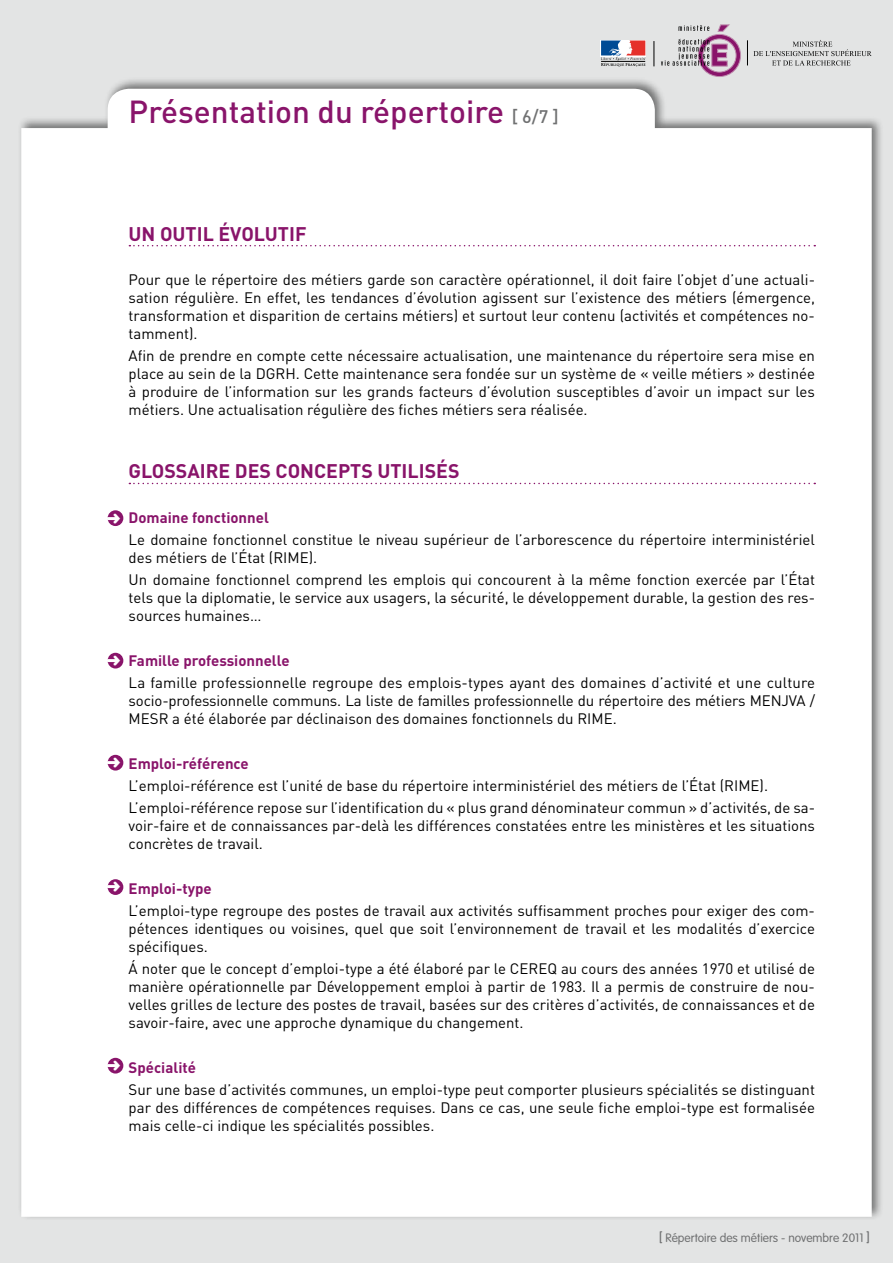
<style>
.page{position:relative;width:893px;height:1263px;background:#e3e4e4}
.page>*{position:absolute;margin:0;border:0;box-sizing:border-box;transform-origin:0 0}
.t1{font:500 31.5px "DIN";color:#89146a}
.t2{font:700 19.5px "DIN";color:#89146a}
.t3{font:15px/18px "DIN";color:#000;text-align:justify}
.t4{font:700 15px "DIN";color:#89146a}
.t5{font:300 12px "VAG Rounded";color:#707172}
.s1{font-size:18px;color:#707172}
.s2{font-size:15px}
</style>
<div class="page">
<div style="left:17px;top:76px;width:867px;height:1145px;background:#000;opacity:.5"></div>
<div style="left:21px;top:89px;width:851px;height:1128px;background:#fff"></div>
<svg style="left:600px;top:40px;width:46px;height:16px"></svg>
<svg style="left:601px;top:41px;width:44px;height:26px"></svg>
<svg style="left:661px;top:24px;width:80px;height:53px"></svg>
<svg style="left:747px;top:40px;width:125px;height:26px"></svg>
<svg style="left:654px;top:41px;width:1px;height:25px"></svg>
<svg style="left:129px;top:245px;width:686px;height:1px"></svg>
<svg style="left:129px;top:483px;width:686px;height:1px"></svg>
<div style="left:108px;top:510px;width:15px;height:16px;background:#89146a;border-radius:50%"></div>
<div style="left:108px;top:653px;width:15px;height:15px;background:#89146a;border-radius:50%"></div>
<div style="left:108px;top:755px;width:15px;height:15px;background:#89146a;border-radius:50%"></div>
<svg style="left:108px;top:879px;width:15px;height:16px"></svg>
<div style="left:108px;top:1058px;width:15px;height:15px;background:#89146a;border-radius:50%"></div>
<svg style="left:107px;top:513px;width:3px;height:10px"></svg>
<svg style="left:107px;top:655px;width:3px;height:10px"></svg>
<svg style="left:107px;top:757px;width:3px;height:10px"></svg>
<svg style="left:107px;top:882px;width:13px;height:10px"></svg>
<svg style="left:107px;top:1060px;width:3px;height:10px"></svg>
<h1 class="t1" style="left:129px;top:91px;width:432px">Présentation du répertoire <span class="s1">[ 6/7 ]</span></h1>
<h2 class="t2" style="left:129px;top:221px;width:179px">UN OUTIL ÉVOLUTIF</h2>
<p class="t3" style="left:129px;top:270px;width:688px">Pour que le répertoire des métiers garde son caractère opérationnel, il doit faire l’objet d’une actuali&shy;sation régulière. En effet, les tendances d’évolution agissent sur l’existence des métiers (émergence, transformation et disparition de certains métiers) et surtout leur contenu (activités et compétences no&shy;tamment).</p>
<p class="t3" style="left:129px;top:347px;width:688px">Afin de prendre en compte cette nécessaire actualisation, une maintenance du répertoire sera mise en place au sein de la DGRH. Cette maintenance sera fondée sur un système de « veille métiers » destinée à produire de l’information sur les grands facteurs d’évolution susceptibles d’avoir un impact sur les métiers. Une actualisation régulière des fiches métiers sera réalisée.</p>
<h2 class="t2" style="left:129px;top:459px;width:332px">GLOSSAIRE DES CONCEPTS UTILISÉS</h2>
<p class="t4" style="left:129px;top:508px;width:142px">Domaine fonctionnel</p>
<p class="t3" style="left:129px;top:530px;width:688px">Le domaine fonctionnel constitue le niveau supérieur de l’arborescence du répertoire interministériel des métiers de l’État (RIME).</p>
<p class="t3" style="left:129px;top:571px;width:688px">Un domaine fonctionnel comprend les emplois qui concourent à la même fonction exercée par l’État tels que la diplomatie, le service aux usagers, la sécurité, le développement durable, la gestion des res&shy;sources humaines…</p>
<p class="t4" style="left:129px;top:651px;width:162px">Famille professionnelle</p>
<p class="t3" style="left:129px;top:673px;width:688px">La famille professionnelle regroupe des emplois-types ayant des domaines d’activité et une culture socio-professionnelle communs. La liste de familles professionnelle du répertoire des métiers MENJVA / MESR a été élaborée par déclinaison des domaines fonctionnels du RIME.</p>
<p class="t4" style="left:129px;top:753px;width:122px">Emploi-référence</p>
<p class="t3" style="left:129px;top:774px;width:688px;line-height:22.2px">L’emploi-référence est l’unité de base du répertoire interministériel des métiers de l’État (RIME).<br>L’emploi-référence repose sur l’identification du « plus grand dénominateur commun » d’activités, de sa-</p>
<p class="t3" style="left:129px;top:816px;width:688px">voir-faire et de connaissances par-delà les différences constatées entre les ministères et les situations concrètes de travail.</p>
<p class="t4" style="left:129px;top:878px;width:85px">Emploi-type</p>
<p class="t3" style="left:129px;top:901px;width:688px">L’emploi-type regroupe des postes de travail aux activités suffisamment proches pour exiger des com&shy;pétences identiques ou voisines, quel que soit l’environnement de travail et les modalités d’exercice spécifiques.</p>
<p class="t3" style="left:129px;top:959px;width:688px">Á noter que le concept d’emploi-type a été élaboré par le CEREQ au cours des années 1970 et utilisé de manière opérationnelle par Développement emploi à partir de 1983. Il a permis de construire de nou&shy;velles grilles de lecture des postes de travail, basées sur des critères d’activités, de connaissances et de savoir-faire, avec une approche dynamique du changement.</p>
<p class="t4" style="left:129px;top:1057px;width:69px">Spécialité</p>
<p class="t3" style="left:129px;top:1080px;width:688px">Sur une base d’activités communes, un emploi-type peut comporter plusieurs spécialités se distinguant par des différences de compétences requises. Dans ce cas, une seule fiche emploi-type est formalisée mais celle-ci indique les spécialités possibles.</p>
<p class="t5" style="left:659px;top:1230px;width:213px"><span class="s2">[</span> Répertoire des métiers - novembre 2011 <span class="s2">]</span></p>
</div>
